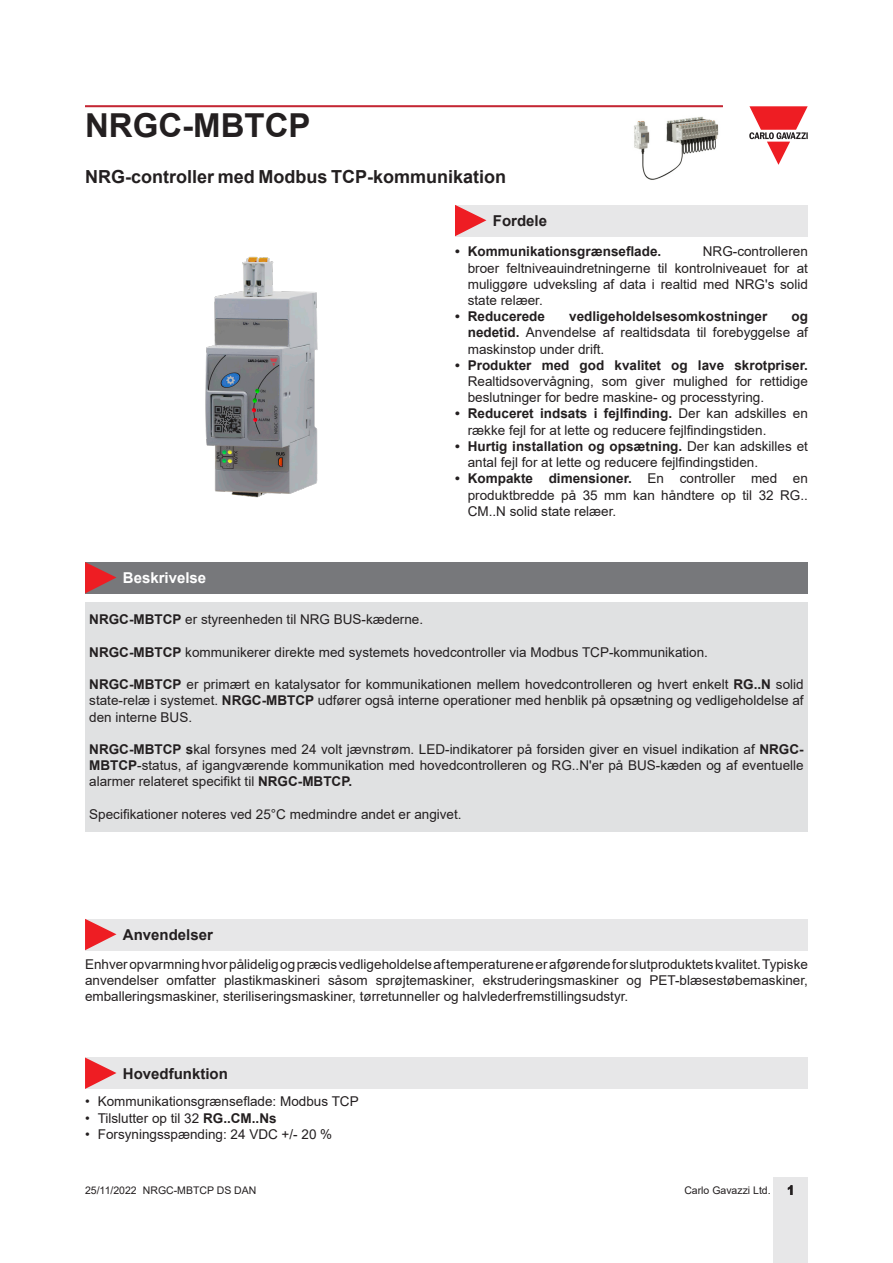
<style>
.page{position:relative;width:893px;height:1263px;background:#fff}
.page>*{position:absolute;margin:0;border:0;box-sizing:border-box;transform-origin:0 0}
.Titolo01_1PM{font:700 33px "Arial";color:#231f20}
.Titolo02{font:700 18px "Arial";color:#231f20}
.Titolo03{font:700 15px "Arial";color:#231f20}
.Titolo03-2{font:700 15px "Arial";color:#fff}
.Testo{font:13.5px/16.2px "Arial";color:#231f20;text-align:justify}
.NumeroPagina{font:700 13.5px "Arial";color:#231f20}
.t1{font:10.5px "Arial";color:#231f20}
.s1{font-weight:700}
</style>
<div class="page">
<div style="left:774px;top:1177px;width:34px;height:86px;background:#e7e7e8"></div>
<svg style="left:749px;top:106px;width:59px;height:59px"></svg>
<hr style="left:85px;top:106px;width:638px;height:1px;background:#c42633">
<img style="left:205px;top:256px;width:113px;height:242px">
<div style="left:455px;top:205px;width:353px;height:31px;background:#e7e7e8"></div>
<svg style="left:455px;top:205px;width:31px;height:31px"></svg>
<div style="left:85px;top:562px;width:723px;height:31px;background:#77787b"></div>
<svg style="left:85px;top:562px;width:31px;height:31px"></svg>
<div style="left:85px;top:602px;width:723px;height:229px;background:#e0e1e2"></div>
<div style="left:85px;top:919px;width:723px;height:31px;background:#e7e7e8"></div>
<svg style="left:85px;top:919px;width:31px;height:31px"></svg>
<div style="left:85px;top:1057px;width:723px;height:32px;background:#e7e7e8"></div>
<svg style="left:85px;top:1057px;width:31px;height:32px"></svg>
<img style="left:634px;top:116px;width:85px;height:64px">
<p class="Titolo01_1PM" style="left:85px;top:102px;width:227px">NRGC-MBTCP</p>
<p class="Titolo02" style="left:85px;top:164px;width:422px">NRG-controller med Modbus TCP-kommunikation</p>
<p class="Titolo03" style="left:493px;top:210px;width:56px">Fordele</p>
<p class="NumeroPagina" style="left:455px;top:242px;width:208px">• Kommunikationsgrænseflade.</p>
<p class="Testo" style="left:468px;top:244px;width:342px;text-indent:235px">NRG-controlleren broer feltniveauindretningerne til kontrolniveauet for at muliggøre udveksling af data i realtid med NRG's solid state relæer.</p>
<p class="NumeroPagina" style="left:455px;top:307px;width:92px">• Reducerede</p>
<p class="NumeroPagina" style="left:569px;top:307px;width:200px">vedligeholdelsesomkostninger</p>
<p class="Testo" style="left:468px;top:308px;width:342px;text-indent:324px"><span class="s1">og nedetid.</span> Anvendelse af realtidsdata til forebyggelse af maskinstop under drift.</p>
<p class="Testo" style="left:468px;top:357px;width:342px;text-indent:-13px"><span class="s1">• Produkter med god kvalitet og lave skrotpriser.<br></span>Realtidsovervågning, som giver mulighed for rettidige beslutninger for bedre maskine- og processtyring.</p>
<p class="Testo" style="left:468px;top:406px;width:342px;text-indent:-13px"><span class="s1">• Reduceret indsats i fejlfinding.</span> Der kan adskilles en række fejl for at lette og reducere fejlfindingstiden.</p>
<p class="Testo" style="left:468px;top:438px;width:342px;text-indent:-13px"><span class="s1">• Hurtig installation og opsætning.</span> Der kan adskilles et antal fejl for at lette og reducere fejlfindingstiden.</p>
<p class="Testo" style="left:468px;top:470px;width:342px;text-indent:-13px"><span class="s1">• Kompakte dimensioner.</span> En controller med en produktbredde på 35 mm kan håndtere op til 32 RG..<br>CM..N solid state relæer.</p>
<p class="Titolo03-2" style="left:123px;top:567px;width:85px">Beskrivelse</p>
<p class="Testo" style="left:89px;top:611px;width:335px"><span class="s1">NRGC-MBTCP</span> er styreenheden til NRG BUS-kæderne.</p>
<p class="Testo" style="left:89px;top:644px;width:620px"><span class="s1">NRGC-MBTCP</span> kommunikerer direkte med systemets hovedcontroller via Modbus TCP-kommunikation.</p>
<p class="Testo" style="left:89px;top:676px;width:716px"><span class="s1">NRGC-MBTCP</span> er primært en katalysator for kommunikationen mellem hovedcontrolleren og hvert enkelt <span class="s1">RG..N</span> solid state-relæ i systemet. <span class="s1">NRGC-MBTCP</span> udfører også interne operationer med henblik på opsætning og vedligeholdelse af den interne BUS.</p>
<p class="Testo" style="left:89px;top:741px;width:716px"><span class="s1">NRGC-MBTCP s</span>kal forsynes med 24 volt jævnstrøm. LED-indikatorer på forsiden giver en visuel indikation af <span class="s1">NRGC-MBTCP</span>-status, af igangværende kommunikation med hovedcontrolleren og RG..N'er på BUS-kæden og af eventuelle alarmer relateret specifikt til <span class="s1">NRGC-MBTCP.</span></p>
<p class="Testo" style="left:89px;top:806px;width:374px">Specifikationer noteres ved 25°C medmindre andet er angivet.</p>
<p class="Titolo03" style="left:123px;top:924px;width:92px">Anvendelser</p>
<p class="Testo" style="left:85px;top:956px;width:724px">Enhver opvarmning hvor pålidelig og præcis vedligeholdelse af temperaturene er afgørende for slutproduktets kvalitet. Typiske anvendelser omfatter plastikmaskineri såsom sprøjtemaskiner, ekstruderingsmaskiner og PET-blæsestøbemaskiner, emballeringsmaskiner, steriliseringsmaskiner, tørretunneller og halvlederfremstillingsudstyr.</p>
<p class="Titolo03" style="left:123px;top:1063px;width:107px">Hovedfunktion</p>
<p class="Testo" style="left:85px;top:1093px;width:275px">• Kommunikationsgrænseflade: Modbus TCP</p>
<p class="Testo" style="left:85px;top:1110px;width:193px">• Tilslutter op til 32 <span class="s1">RG..CM..Ns</span></p>
<p class="Testo" style="left:85px;top:1126px;width:249px">• Forsyningsspænding: 24 VDC +/- 20 %</p>
<p class="t1" style="left:85px;top:1183px;width:173px">25/11/2022 NRGC-MBTCP DS DAN</p>
<p class="t1" style="left:684px;top:1183px;width:88px">Carlo Gavazzi Ltd.</p>
<p class="NumeroPagina" style="left:787px;top:1180px;width:9px">1</p>
</div>
